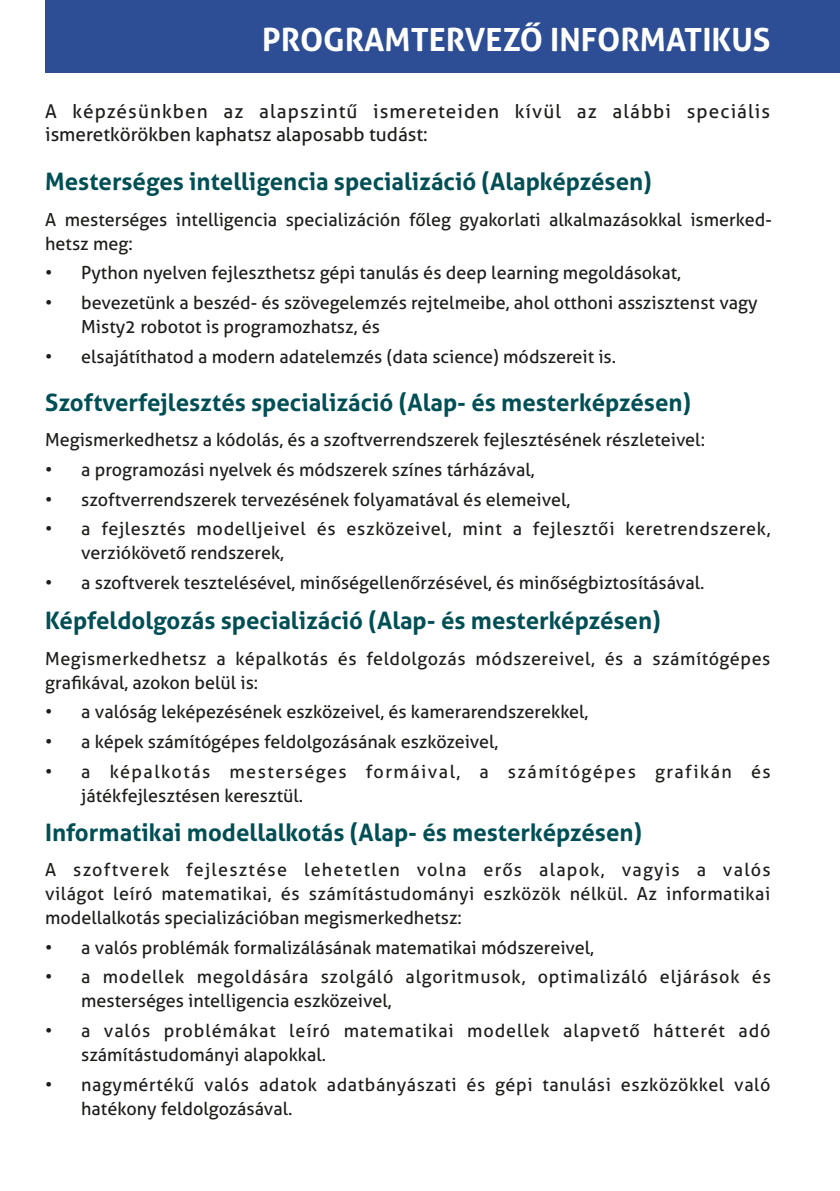
<style>
.page{position:relative;width:840px;height:1191px;background:#fff}
.page>*{position:absolute;margin:0;border:0;box-sizing:border-box;transform-origin:0 0}
.t1{font:700 32px "Aller";color:#fff}
.t2{font:700 24px "Aller";color:#004f55}
.szöveg{font:19px/22.8px "Aller";letter-spacing:.055em;color:#1d1d1b}
.szöveg-2{font:18px/24px "Aller";color:#1d1d1b}
.szöveg-3{font:18px/24px "Aller";letter-spacing:.03em;color:#1d1d1b}
.szöveg-4{font:18px/24px "Aller";letter-spacing:.045em;color:#1d1d1b}
.szöveg-5{font:18px/24px "Aller";letter-spacing:.035em;color:#1d1d1b}
.szöveg-6{font:18px/24px "Aller";letter-spacing:.05em;color:#1d1d1b}
.szöveg-7{font:18px/24px "Aller";letter-spacing:.08em;color:#1d1d1b}
</style>
<div class="page">
<div style="left:45px;top:0;width:794px;height:72px;background:#2d4d95"></div>
<p class="t1" style="left:262px;top:20px;width:509px">PROGRAMTERVEZŐ INFORMATIKUS</p>
<p class="szöveg" style="left:45px;top:100px;width:726px">A képzésünkben az alapszintű ismereteiden kívül az alábbi speciális ismeretkörökben kaphatsz alaposabb tudást:</p>
<p class="t2" style="left:45px;top:167px;width:607px">Mesterséges intelligencia specializáció (Alapképzésen)</p>
<p class="szöveg-2" style="left:45px;top:207px;width:727px">A mesterséges intelligencia specializáción főleg gyakorlati alkalmazásokkal ismerked&shy;hetsz meg:</p>
<p class="szöveg-2" style="left:45px;top:261px;width:637px">• Python nyelven fejleszthetsz gépi tanulás és deep learning megoldásokat,</p>
<p class="szöveg-2" style="left:81px;top:290px;width:677px;text-indent:-36px">• bevezetünk a beszéd- és szövegelemzés rejtelmeibe, ahol otthoni asszisztenst vagy<br>Misty2 robotot is programozhatsz, és</p>
<p class="szöveg-2" style="left:45px;top:344px;width:572px">• elsajátíthatod a modern adatelemzés (data science) módszereit is.</p>
<p class="t2" style="left:45px;top:387px;width:647px">Szoftverfejlesztés specializáció (Alap- és mesterképzésen)</p>
<p class="szöveg-2" style="left:45px;top:428px;width:661px">Megismerkedhetsz a kódolás, és a szoftverrendszerek fejlesztésének részleteivel:</p>
<p class="szöveg-2" style="left:45px;top:457px;width:490px">• a programozási nyelvek és módszerek színes tárházával,</p>
<p class="szöveg-2" style="left:45px;top:487px;width:526px">• szoftverrendszerek tervezésének folyamatával és elemeivel,</p>
<p class="szöveg-5" style="left:81px;top:517px;width:690px;text-indent:-36px">• a fejlesztés modelljeivel és eszközeivel, mint a fejlesztői keretrendszerek, verziókövető rendszerek,</p>
<p class="szöveg-2" style="left:45px;top:570px;width:660px">• a szoftverek tesztelésével, minőségellenőrzésével, és minőségbiztosításával.</p>
<p class="t2" style="left:45px;top:606px;width:616px">Képfeldolgozás specializáció (Alap- és mesterképzésen)</p>
<p class="szöveg-3" style="left:45px;top:646px;width:726px">Megismerkedhetsz a képalkotás és feldolgozás módszereivel, és a számítógépes grafikával, azokon belül is:</p>
<p class="szöveg-2" style="left:45px;top:700px;width:544px">• a valóság leképezésének eszközeivel, és kamerarendszerekkel,</p>
<p class="szöveg-2" style="left:45px;top:729px;width:454px">• a képek számítógépes feldolgozásának eszközeivel,</p>
<p class="szöveg-7" style="left:81px;top:759px;width:690px;text-indent:-36px">• a képalkotás mesterséges formáival, a számítógépes grafikán és játékfejlesztésen keresztül.</p>
<p class="t2" style="left:45px;top:817px;width:598px">Informatikai modellalkotás (Alap- és mesterképzésen)</p>
<p class="szöveg-2" style="left:45px;top:857px;width:726px;text-align:justify">A szoftverek fejlesztése lehetetlen volna erős alapok, vagyis a valós világot leíró matematikai, és számítástudományi eszközök nélkül. Az informatikai modellalkotás specializációban megismerkedhetsz:</p>
<p class="szöveg-2" style="left:45px;top:935px;width:550px">• a valós problémák formalizálásának matematikai módszereivel,</p>
<p class="szöveg-4" style="left:81px;top:965px;width:690px;text-indent:-36px">• a modellek megoldására szolgáló algoritmusok, optimalizáló eljárások és mesterséges intelligencia eszközeivel,</p>
<p class="szöveg-6" style="left:81px;top:1018px;width:690px;text-indent:-36px">• a valós problémákat leíró matematikai modellek alapvető hátterét adó számítástudományi alapokkal.</p>
<p class="szöveg-3" style="left:81px;top:1072px;width:690px;text-indent:-36px">• nagymértékű valós adatok adatbányászati és gépi tanulási eszközökkel való hatékony feldolgozásával.</p>
</div>
